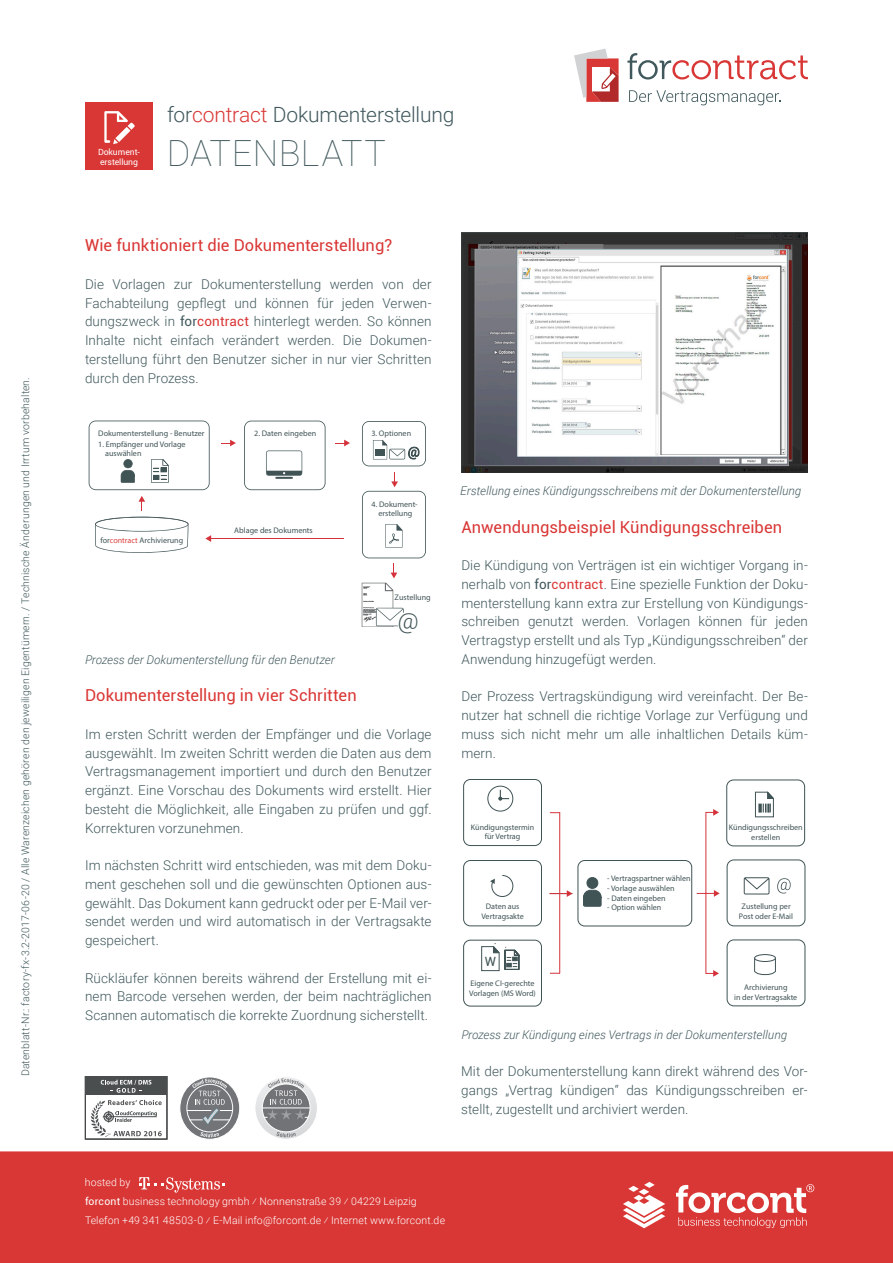
<style>
.page{position:relative;width:893px;height:1263px;background:#fff}
.page>*{position:absolute;margin:0;border:0;box-sizing:border-box;transform-origin:0 0}
.fc_Titel_H1{font:100 36px "Roboto";letter-spacing:.015em;color:#40585c}
.fc_Titel_H2{font:300 21px "Roboto";letter-spacing:-.005em;color:#40585c}
.fc_U2{font:16.5px "Roboto";letter-spacing:.005em;color:#d93735}
.fc_Fließtext{font:300 13.5px/18.8px "Roboto";letter-spacing:.005em;color:#40585c;text-align:justify}
.t1{font:12.9px "Roboto";color:#405355}
.fc_Bildunterschrift{font:italic 300 12px "Roboto";letter-spacing:.01em;color:#40585c}
.fc_Datenblattnummer{font:300 10.5px "Roboto";letter-spacing:.015em;color:#40585c}
.fc_Absender_weiss{font:300 10.5px "Roboto";letter-spacing:.015em;color:#fff}
.t2{font:8.55px/9.9px "Roboto";letter-spacing:-.005em;color:#fff}
.t3{font:8.1px/9.8px "Myriad Pro";color:#405355;text-align:center}
.s1{color:#d93735}
.s2{font-weight:400}
.s3{font-weight:400;color:#d93735}
.s4{color:#dc4441}
</style>
<div class="page">
<div style="left:0;top:1151px;width:893px;height:112px;background:#d93735"></div>
<svg style="left:676px;top:1184px;width:138px;height:44px"></svg>
<svg style="left:623px;top:1182px;width:42px;height:46px"></svg>
<svg style="left:139px;top:1177px;width:85px;height:15px"></svg>
<svg style="left:627px;top:53px;width:181px;height:27px"></svg>
<svg style="left:629px;top:90px;width:152px;height:15px"></svg>
<svg style="left:574px;top:49px;width:45px;height:53px"></svg>
<img style="left:461px;top:233px;width:347px;height:239px">
<img style="left:362px;top:583px;width:31px;height:44px">
<svg style="left:95px;top:517px;width:93px;height:36px"></svg>
<svg style="left:138px;top:496px;width:7px;height:15px"></svg>
<hr style="left:210px;top:538px;width:134px;height:1px;background:#d4333b">
<svg style="left:205px;top:535px;width:6px;height:7px"></svg>
<svg style="left:89px;top:421px;width:121px;height:69px"></svg>
<svg style="left:362px;top:421px;width:64px;height:45px"></svg>
<svg style="left:362px;top:472px;width:64px;height:106px"></svg>
<svg style="left:335px;top:440px;width:15px;height:6px"></svg>
<svg style="left:244px;top:421px;width:81px;height:69px"></svg>
<svg style="left:221px;top:440px;width:15px;height:6px"></svg>
<svg style="left:791px;top:779px;width:15px;height:228px"></svg>
<svg style="left:463px;top:779px;width:328px;height:228px"></svg>
<svg style="left:180px;top:1077px;width:60px;height:62px"></svg>
<div style="left:180px;top:1077px;width:60px;height:62px;border:1px solid #fff;border-radius:50%"></div>
<svg style="left:187px;top:1084px;width:46px;height:48px"></svg>
<svg style="left:200px;top:1132px;width:19px;height:5px"></svg>
<svg style="left:187px;top:1079px;width:45px;height:45px;background:#909295"></svg>
<img style="left:255px;top:1077px;width:62px;height:62px;border-radius:31px">
<div style="left:255px;top:1076px;width:63px;height:63px;border:1px solid #fff;border-radius:50%"></div>
<div style="left:262px;top:1084px;width:48px;height:48px;background:#727376;border-radius:50%"></div>
<div style="left:262px;top:1084px;width:48px;height:48px;border:1px solid #fff;border-radius:50%"></div>
<svg style="left:276px;top:1131px;width:20px;height:6px"></svg>
<hr style="left:262px;top:1108px;width:48px;height:1px;background:#fff">
<svg style="left:264px;top:1078px;width:44px;height:42px"></svg>
<div style="left:85px;top:1076px;width:82px;height:19px;background:#4a4e4f"></div>
<svg style="left:101px;top:1080px;width:50px;height:13px"></svg>
<div style="left:85px;top:1076px;width:82px;height:63px;border:1px solid #4a4e4f"></div>
<svg style="left:91px;top:1100px;width:71px;height:37px"></svg>
<div style="left:85px;top:102px;width:68px;height:68px;background:#d93735"></div>
<svg style="left:104px;top:111px;width:31px;height:33px"></svg>
<svg style="left:376px;top:608px;width:28px;height:19px"></svg>
<p class="fc_Datenblattnummer" style="left:18px;top:1076px;width:701px;rotate:-90deg">Datenblatt-Nr.: factory-fx-3.2-2017-06-20 / Alle Warenzeichen gehören den jeweiligen Eigentümern. / Technische Änderungen und Irrtum vorbehalten.</p>
<p class="t2" style="left:98px;top:147px;width:43px">Dokument&shy;erstellung</p>
<p class="fc_Titel_H2" style="left:167px;top:100px;width:289px">for<span class="s1">contract</span> Dokumenterstellung</p>
<p class="fc_Titel_H1" style="left:167px;top:128px;width:221px">DATENBLATT</p>
<p class="fc_U2" style="left:85px;top:234px;width:309px">Wie funktioniert die Dokumenterstellung?</p>
<p class="fc_Fließtext" style="left:85px;top:274px;width:348px">Die Vorlagen zur Dokumenterstellung werden von der Fachabteilung gepflegt und können für jeden Verwen&shy;dungszweck in <span class="s2">for</span><span class="s3">contract</span> hinterlegt werden. So können Inhalte nicht einfach verändert werden. Die Dokumen&shy;terstellung führt den Benutzer sicher in nur vier Schritten durch den Prozess.</p>
<p class="t3" style="left:98px;top:428px;width:108px">Dokumenterstellung - Benutzer</p>
<p class="t3" style="left:254px;top:428px;width:63px">2. Daten eingeben</p>
<p class="t3" style="left:371px;top:428px;width:41px">3. Optionen</p>
<p class="t3" style="left:105px;top:439px;width:82px;text-align:left;text-indent:-7px">1. Empfänger und Vorlage auswählen</p>
<p class="t3" style="left:101px;top:535px;width:84px">for<span class="s4">contract</span> Archivierung</p>
<p class="t3" style="left:234px;top:525px;width:80px">Ablage des Dokuments</p>
<p class="fc_Bildunterschrift" style="left:85px;top:651px;width:251px">Prozess der Dokumenterstellung für den Benutzer</p>
<p class="t3" style="left:372px;top:499px;width:48px">4. Dokument&shy;erstellung</p>
<p class="t3" style="left:395px;top:593px;width:38px">Zustellung</p>
<p class="fc_U2" style="left:85px;top:684px;width:273px">Dokumenterstellung in vier Schritten</p>
<p class="fc_Fließtext" style="left:85px;top:724px;width:348px">Im ersten Schritt werden der Empfänger und die Vorlage ausgewählt. Im zweiten Schritt werden die Daten aus dem Vertragsmanagement importiert und durch den Benutzer ergänzt. Eine Vorschau des Dokuments wird erstellt. Hier besteht die Möglichkeit, alle Eingaben zu prüfen und ggf.<br>Korrekturen vorzunehmen.</p>
<p class="fc_Fließtext" style="left:85px;top:855px;width:348px">Im nächsten Schritt wird entschieden, was mit dem Doku&shy;ment geschehen soll und die gewünschten Optionen aus&shy;gewählt. Das Dokument kann gedruckt oder per E-Mail ver&shy;sendet werden und wird automatisch in der Vertragsakte gespeichert.</p>
<p class="fc_Fließtext" style="left:85px;top:968px;width:348px">Rückläufer können bereits während der Erstellung mit ei&shy;nem Barcode versehen werden, der beim nachträglichen Scannen automatisch die korrekte Zuordnung sicherstellt.</p>
<p class="fc_Bildunterschrift" style="left:460px;top:482px;width:342px">Erstellung eines Kündigungsschreibens mit der Dokumenterstellung</p>
<p class="fc_U2" style="left:461px;top:515px;width:322px">Anwendungsbeispiel Kündigungsschreiben</p>
<p class="fc_Fließtext" style="left:461px;top:555px;width:348px">Die Kündigung von Verträgen ist ein wichtiger Vorgang in&shy;nerhalb von <span class="s2">for</span><span class="s3">contract</span>. Eine spezielle Funktion der Doku&shy;menterstellung kann extra zur Erstellung von Kündigungs&shy;schreiben genutzt werden. Vorlagen können für jeden Vertragstyp erstellt und als Typ „Kündigungsschreiben“ der Anwendung hinzugefügt werden.</p>
<p class="fc_Fließtext" style="left:461px;top:687px;width:348px">Der Prozess Vertragskündigung wird vereinfacht. Der Be&shy;nutzer hat schnell die richtige Vorlage zur Verfügung und muss sich nicht mehr um alle inhaltlichen Details küm&shy;mern.</p>
<p class="t3" style="left:471px;top:822px;width:65px">Kündigungstermin für Vertrag</p>
<p class="t3" style="left:729px;top:822px;width:75px">Kündigungsschreiben erstellen</p>
<p class="t3" style="left:481px;top:901px;width:44px">Daten aus<br>Vertragsakte</p>
<p class="t3" style="left:607px;top:873px;width:85px">- Vertragspartner wählen</p>
<p class="t3" style="left:607px;top:883px;width:69px">- Vorlage auswählen</p>
<p class="t3" style="left:607px;top:893px;width:60px">- Daten eingeben</p>
<p class="t3" style="left:607px;top:903px;width:56px">- Option wählen</p>
<p class="t3" style="left:739px;top:902px;width:56px">Zustellung per<br>Post oder E-Mail</p>
<p class="t1" style="left:485px;top:952px;width:13px">W</p>
<p class="t3" style="left:469px;top:978px;width:68px;text-align:left">Eigene CI-gerechte<br>Vorlagen (MS Word)</p>
<p class="t3" style="left:734px;top:982px;width:65px">Archivierung<br>in der Vertragsakte</p>
<p class="fc_Bildunterschrift" style="left:461px;top:1026px;width:327px">Prozess zur Kündigung eines Vertrags in der Dokumenterstellung</p>
<p class="fc_Fließtext" style="left:461px;top:1062px;width:348px">Mit der Dokumenterstellung kann direkt während des Vor&shy;gangs „Vertrag kündigen“ das Kündigungsschreiben er&shy;stellt, zugestellt und archiviert werden.</p>
<p class="fc_Absender_weiss" style="left:85px;top:1175px;width:47px">hosted by</p>
<p class="fc_Absender_weiss" style="left:85px;top:1193px;width:333px"><span class="s2">forcont</span> business technology gmbh ⁄ Nonnenstraße 39 ⁄ 04229 Leipzig</p>
<p class="fc_Absender_weiss" style="left:85px;top:1213px;width:362px">Telefon +49 341 48503-0 ⁄ E-Mail info@forcont.de ⁄ Internet www.forcont.de</p>
</div>
